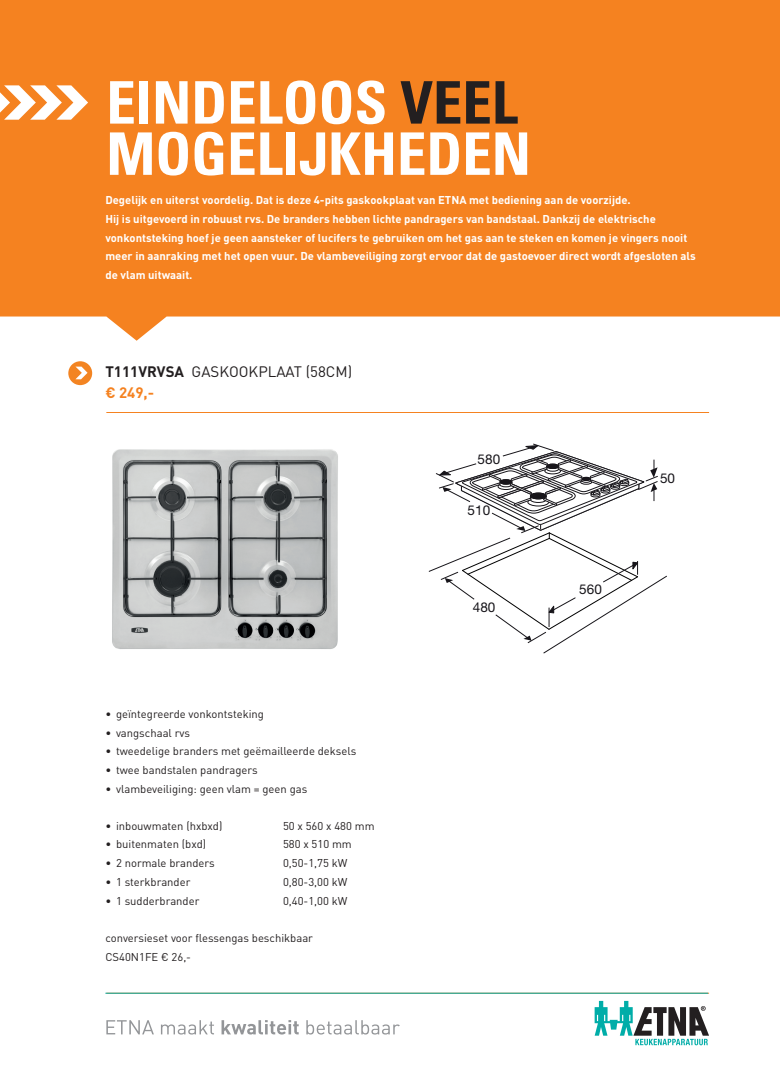
<style>
.page{position:relative;width:780px;height:1088px;background:#fff}
.page>*{position:absolute;margin:0;border:0;box-sizing:border-box;transform-origin:0 0}
.t1{font:700 condensed 58.75px/51.2px "Univers LT Std";color:#fff}
.t2{font:15px/21.2px "DIN";color:#231f20}
.t3{font:13.5px "Helvetica Neue";letter-spacing:.01em;color:#17151a}
.t4{font:700 11.25px/18.8px "DIN";color:#fff}
.t5{font:11.25px/18.8px "DIN";color:#231f20}
.s1{color:#231f20}
.s2{font-weight:700}
.s3{font-weight:700;color:#f58220}
</style>
<div class="page">
<div style="left:68px;top:361px;width:24px;height:24px;background:#f38422;border-radius:50%"></div>
<svg style="left:76px;top:367px;width:12px;height:12px"></svg>
<svg style="left:594px;top:1001px;width:115px;height:44px"></svg>
<svg style="left:106px;top:1020px;width:48px;height:14px"></svg>
<svg style="left:161px;top:1020px;width:53px;height:14px"></svg>
<svg style="left:221px;top:1020px;width:78px;height:14px"></svg>
<svg style="left:306px;top:1020px;width:94px;height:14px"></svg>
<svg style="left:0;top:0;width:780px;height:341px;background:#f58a2f"></svg>
<svg style="left:0;top:85px;width:88px;height:35px"></svg>
<hr style="left:106px;top:412px;width:603px;height:1px;background:#f58220">
<hr style="left:106px;top:993px;width:603px;height:1px;background:#f58220">
<hr style="left:105px;top:993px;width:603px;height:1px;background:#00ada8">
<img style="left:112px;top:449px;width:226px;height:200px">
<svg style="left:428px;top:444px;width:239px;height:210px"></svg>
<h1 class="t1" style="left:106px;top:77px;width:426px">EINDELOOS <span class="s1">VEEL<br></span>MOGELIJKHEDEN</h1>
<p class="t4" style="left:105px;top:190px;width:592px">Degelijk en uiterst voordelig. Dat is deze 4-pits gaskookplaat van ETNA met bediening aan de voorzijde.<br>Hij is uitgevoerd in robuust rvs. De branders hebben lichte pandragers van bandstaal. Dankzij de elektrische vonkontsteking hoef je geen aansteker of lucifers te gebruiken om het gas aan te steken en komen je vingers nooit meer in aanraking met het open vuur. De vlambeveiliging zorgt ervoor dat de gastoevoer direct wordt afgesloten als de vlam uitwaait.</p>
<h2 class="t2" style="left:105px;top:360px;width:248px"><span class="s2">T111VRVSA</span> GASKOOKPLAAT (58CM) <span class="s3">€ 249,-</span></h2>
<p class="t5" style="left:105px;top:704px;width:160px">• geïntegreerde vonkontsteking</p>
<p class="t5" style="left:105px;top:723px;width:86px">• vangschaal rvs</p>
<p class="t5" style="left:105px;top:741px;width:252px">• tweedelige branders met geëmailleerde deksels</p>
<p class="t5" style="left:105px;top:760px;width:154px">• twee bandstalen pandragers</p>
<p class="t5" style="left:105px;top:779px;width:203px">• vlambeveiliging: geen vlam = geen gas</p>
<p class="t5" style="left:105px;top:816px;width:118px">• inbouwmaten (hxbxd)</p>
<p class="t5" style="left:283px;top:816px;width:93px">50 x 560 x 480 mm</p>
<p class="t5" style="left:105px;top:834px;width:102px">• buitenmaten (bxd)</p>
<p class="t5" style="left:283px;top:834px;width:70px">580 x 510 mm</p>
<p class="t5" style="left:105px;top:853px;width:111px">• 2 normale branders</p>
<p class="t5" style="left:283px;top:853px;width:66px">0,50-1,75 kW</p>
<p class="t5" style="left:105px;top:872px;width:86px">• 1 sterkbrander</p>
<p class="t5" style="left:283px;top:872px;width:66px">0,80-3,00 kW</p>
<p class="t5" style="left:105px;top:891px;width:95px">• 1 sudderbrander</p>
<p class="t5" style="left:283px;top:891px;width:66px">0,40-1,00 kW</p>
<p class="t5" style="left:105px;top:928px;width:209px">conversieset voor flessengas beschikbaar<br>CS40N1FE € 26,-</p>
<p class="t3" style="left:477px;top:451px;width:24px">580</p>
<p class="t3" style="left:467px;top:502px;width:24px">510</p>
<p class="t3" style="left:472px;top:599px;width:24px">480</p>
<p class="t3" style="left:579px;top:581px;width:24px">560</p>
<p class="t3" style="left:660px;top:470px;width:17px">50</p>
</div>
